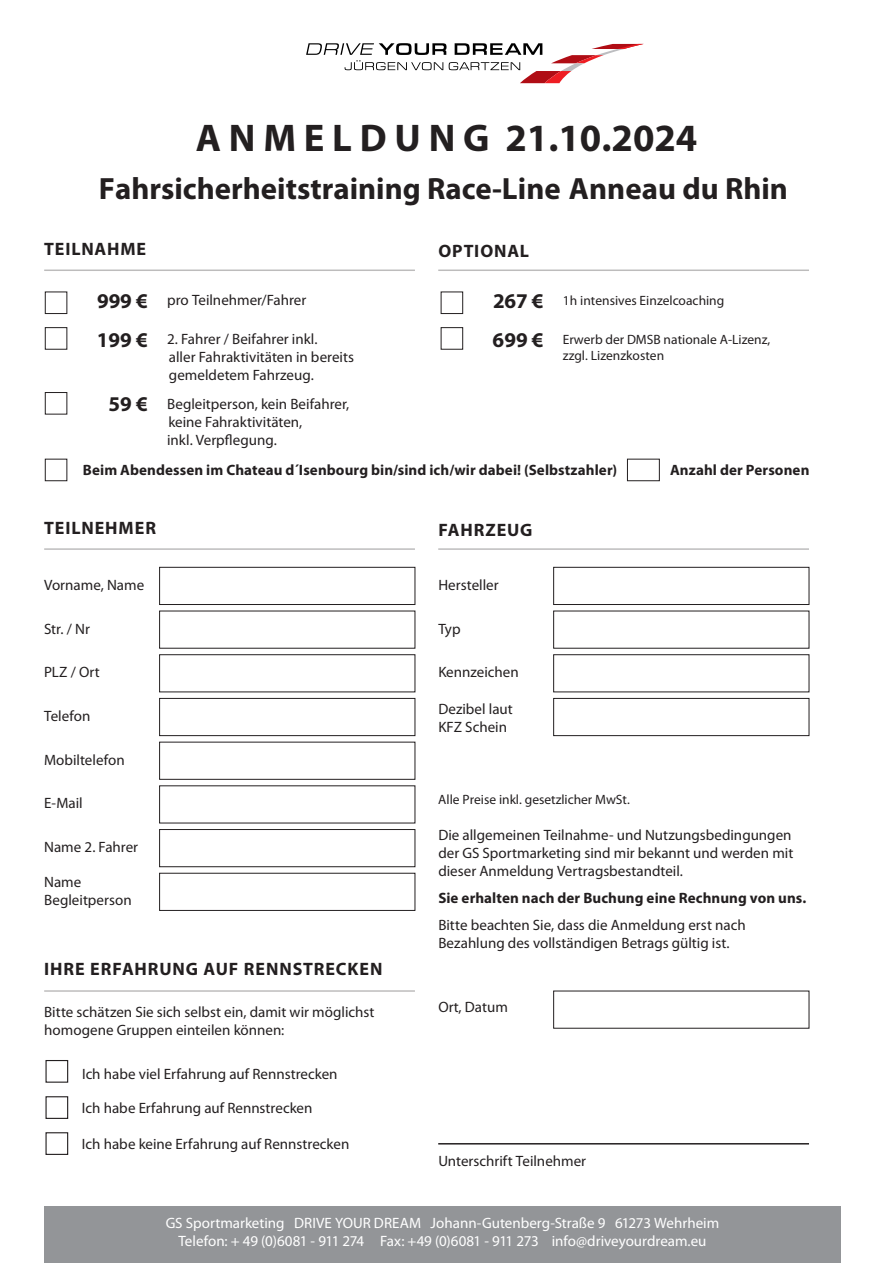
<style>
.page{position:relative;width:893px;height:1263px;background:#fff}
.page>*{position:absolute;margin:0;border:0;box-sizing:border-box;transform-origin:0 0}
.t1{font:700 38.7px "Myriad Pro";color:#231f20}
.t2{font:700 30.75px "Myriad Pro";color:#231f20}
.t3{font:700 18px "Myriad Pro";letter-spacing:.05em;color:#231f20}
.t4{font:15px/18px "Myriad Pro";color:#231f20}
.t5{font:15px/18px "Myriad Pro";color:#fff;text-align:center}
.t6{font:700 15px "Myriad Pro";letter-spacing:.005em;color:#231f20}
.t7{font:13.5px/16.2px "Myriad Pro";color:#231f20}
.s1{font-weight:700;font-size:21px}
</style>
<div class="page">
<div style="left:44px;top:1206px;width:797px;height:57px;background:#939598"></div>
<div style="left:45px;top:1060px;width:23px;height:23px;border:1px solid #231f20"></div>
<div style="left:45px;top:1096px;width:23px;height:23px;border:1px solid #231f20"></div>
<div style="left:45px;top:1132px;width:23px;height:23px;border:1px solid #231f20"></div>
<hr style="left:44px;top:990px;width:371px;height:2px;background:#231f20">
<svg style="left:306px;top:43px;width:338px;height:40px"></svg>
<hr style="left:438px;top:548px;width:371px;height:2px;background:#231f20">
<hr style="left:438px;top:1143px;width:371px;height:1px;background:#231f20">
<hr style="left:44px;top:548px;width:371px;height:2px;background:#231f20">
<div style="left:553px;top:567px;width:256px;height:38px;border:1px solid #231f20"></div>
<div style="left:553px;top:654px;width:256px;height:38px;border:1px solid #231f20"></div>
<div style="left:553px;top:698px;width:256px;height:38px;border:1px solid #231f20"></div>
<div style="left:159px;top:567px;width:256px;height:38px;border:1px solid #231f20"></div>
<div style="left:159px;top:654px;width:256px;height:38px;border:1px solid #231f20"></div>
<div style="left:159px;top:698px;width:256px;height:38px;border:1px solid #231f20"></div>
<div style="left:159px;top:742px;width:256px;height:38px;border:1px solid #231f20"></div>
<div style="left:159px;top:829px;width:256px;height:38px;border:1px solid #231f20"></div>
<div style="left:159px;top:873px;width:256px;height:38px;border:1px solid #231f20"></div>
<div style="left:45px;top:459px;width:22px;height:22px;border:1px solid #231f20"></div>
<div style="left:627px;top:459px;width:33px;height:22px;border:1px solid #231f20"></div>
<div style="left:45px;top:392px;width:22px;height:22px;border:1px solid #231f20"></div>
<div style="left:45px;top:327px;width:22px;height:23px;border:1px solid #231f20"></div>
<div style="left:45px;top:292px;width:22px;height:22px;border:1px solid #231f20"></div>
<div style="left:441px;top:327px;width:22px;height:23px;border:1px solid #231f20"></div>
<div style="left:441px;top:292px;width:22px;height:22px;border:1px solid #231f20"></div>
<hr style="left:438px;top:269px;width:371px;height:2px;background:#231f20">
<hr style="left:44px;top:269px;width:371px;height:2px;background:#231f20">
<h1 class="t1" style="left:196px;top:116px;width:503px">A N M E L D U N G 21.10.2024</h1>
<h2 class="t2" style="left:99px;top:171px;width:691px">Fahrsicherheitstraining Race-Line Anneau du Rhin</h2>
<p class="t3" style="left:44px;top:239px;width:103px">TEILNAHME</p>
<p class="t3" style="left:438px;top:241px;width:92px">OPTIONAL</p>
<p class="t4" style="left:97px;top:292px;width:210px"><span class="s1">999 €</span> pro Teilnehmer/Fahrer</p>
<p class="t4" style="left:169px;top:330px;width:187px;text-indent:-72px"><span class="s1">199 €</span> 2. Fahrer / Beifahrer inkl.<br>aller Fahraktivitäten in bereits gemeldetem Fahrzeug.</p>
<p class="t4" style="left:167px;top:395px;width:184px;text-indent:-59px"><span class="s1">59 €</span> Begleitperson, kein Beifahrer, keine Fahraktivitäten,<br>inkl. Verpflegung.</p>
<p class="t6" style="left:83px;top:461px;width:536px">Beim Abendessen im Chateau d´Isenbourg bin/sind ich/wir dabei! (Selbstzahler)</p>
<p class="t6" style="left:670px;top:461px;width:141px">Anzahl der Personen</p>
<p class="t7" style="left:493px;top:293px;width:233px"><span class="s1">267 €</span> 1h intensives Einzelcoaching</p>
<p class="t7" style="left:563px;top:332px;width:209px;text-indent:-70px"><span class="s1">699 €</span> Erwerb der DMSB nationale A-Lizenz, zzgl. Lizenzkosten</p>
<p class="t3" style="left:44px;top:518px;width:113px">TEILNEHMER</p>
<p class="t4" style="left:44px;top:576px;width:102px">Vorname, Name</p>
<p class="t4" style="left:44px;top:620px;width:47px">Str. / Nr</p>
<p class="t4" style="left:44px;top:663px;width:57px">PLZ / Ort</p>
<p class="t4" style="left:44px;top:707px;width:48px">Telefon</p>
<p class="t4" style="left:44px;top:751px;width:82px">Mobiltelefon</p>
<p class="t4" style="left:44px;top:795px;width:40px">E-Mail</p>
<p class="t4" style="left:44px;top:838px;width:95px">Name 2. Fahrer</p>
<p class="t4" style="left:44px;top:873px;width:89px">Name<br>Begleitperson</p>
<p class="t3" style="left:44px;top:959px;width:340px">IHRE ERFAHRUNG AUF RENNSTRECKEN</p>
<p class="t4" style="left:44px;top:1003px;width:332px">Bitte schätzen Sie sich selbst ein, damit wir möglichst homogene Gruppen einteilen können:</p>
<p class="t4" style="left:82px;top:1065px;width:257px">Ich habe viel Erfahrung auf Rennstrecken</p>
<p class="t4" style="left:82px;top:1100px;width:232px">Ich habe Erfahrung auf Rennstrecken</p>
<p class="t4" style="left:82px;top:1135px;width:269px">Ich habe keine Erfahrung auf Rennstrecken</p>
<p class="t3" style="left:438px;top:520px;width:96px">FAHRZEUG</p>
<p class="t4" style="left:438px;top:576px;width:62px">Hersteller</p>
<p class="t4" style="left:438px;top:620px;width:24px">Typ</p>
<p class="t4" style="left:438px;top:663px;width:82px">Kennzeichen</p>
<p class="t4" style="left:438px;top:700px;width:76px">Dezibel laut<br>KFZ Schein</p>
<p class="t7" style="left:438px;top:792px;width:193px">Alle Preise inkl. gesetzlicher MwSt.</p>
<p class="t4" style="left:438px;top:826px;width:356px;text-align:justify">Die allgemeinen Teilnahme- und Nutzungsbedingungen der GS Sportmarketing sind mir bekannt und werden mit dieser Anmeldung Vertragsbestandteil.</p>
<p class="t6" style="left:438px;top:889px;width:370px">Sie erhalten nach der Buchung eine Rechnung von uns.</p>
<p class="t4" style="left:438px;top:916px;width:309px">Bitte beachten Sie, dass die Anmeldung erst nach<br>Bezahlung des vollständigen Betrags gültig ist.</p>
<p class="t4" style="left:438px;top:998px;width:71px">Ort, Datum</p>
<p class="t4" style="left:438px;top:1152px;width:149px">Unterschrift Teilnehmer</p>
<p class="t5" style="left:166px;top:1214px;width:555px">GS Sportmarketing DRIVE YOUR DREAM Johann-Gutenberg-Straße 9 61273 Wehrheim<br>Telefon: + 49 (0)6081 - 911 274 Fax: +49 (0)6081 - 911 273 info@driveyourdream.eu</p>
</div>
